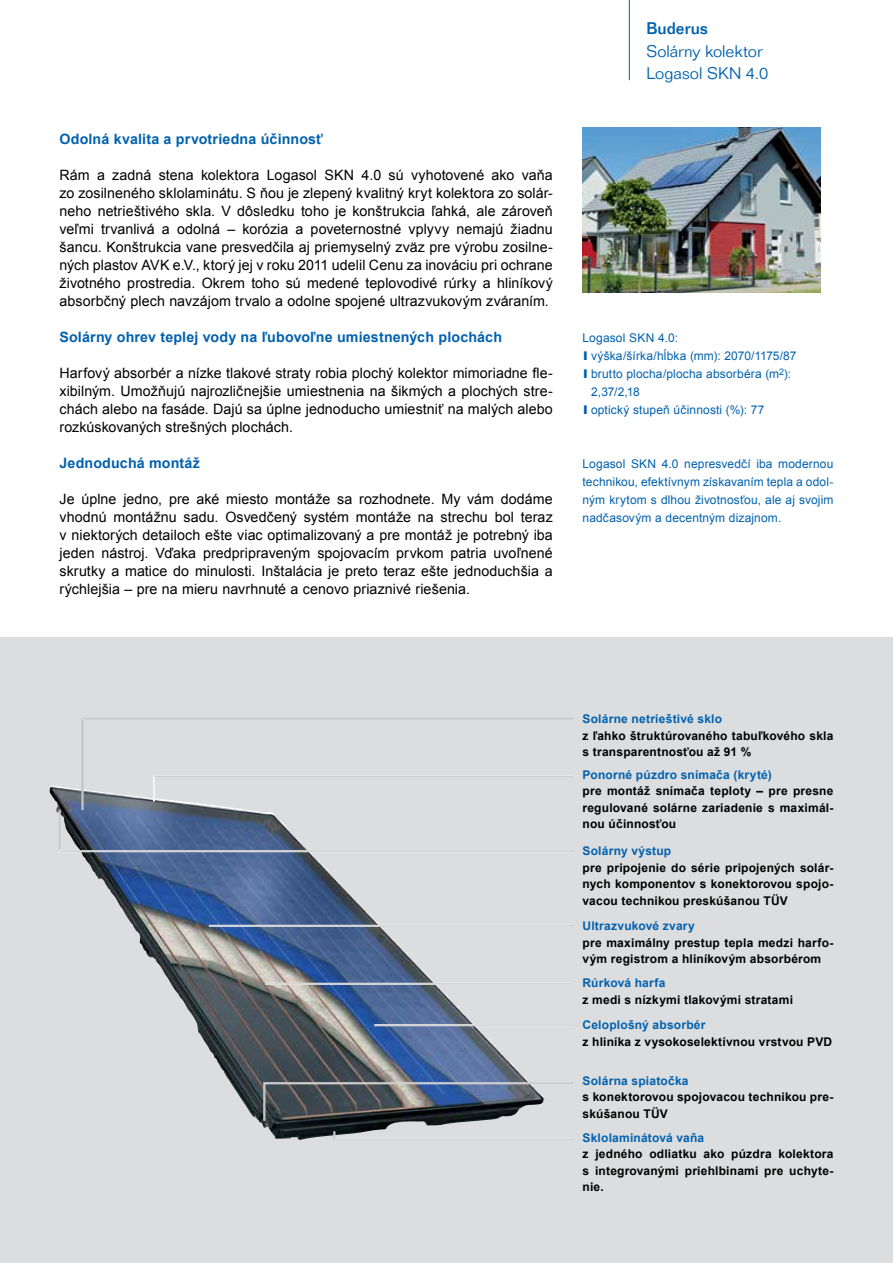
<style>
.page{position:relative;width:893px;height:1263px;background:#fff}
.page>*{position:absolute;margin:0;border:0;box-sizing:border-box;transform-origin:0 0}
.t1{font:300 16.5px/22.5px "Folio";color:#0061af}
.t2{font:500 16.5px "Folio";color:#0061af}
.t3{font:14.25px/18px "Arial";letter-spacing:.005em;color:#000;text-align:justify}
.t4{font:700 14.25px "Arial";letter-spacing:.01em;color:#0061af}
.t5{font:700 12px/16.5px "Arial";letter-spacing:.015em;color:#000}
.t6{font:12px/18px "Arial";letter-spacing:.01em;color:#0061af;text-align:justify}
.t7{font:700 12px "Arial";letter-spacing:.015em;color:#0061af}
.s1{font-family:"MS Gothic"}
</style>
<div class="page">
<div style="left:0;top:638px;width:893px;height:625px;background:#dcddde"></div>
<img style="left:49px;top:786px;width:479px;height:354px">
<svg style="left:58px;top:719px;width:515px;height:134px"></svg>
<hr style="left:209px;top:926px;width:364px;height:1px;background:#fff">
<hr style="left:209px;top:925px;width:364px;height:1px;background:#fff">
<hr style="left:265px;top:984px;width:308px;height:1px;background:#fff">
<hr style="left:265px;top:983px;width:308px;height:1px;background:#fff">
<hr style="left:374px;top:1025px;width:199px;height:1px;background:#fff">
<hr style="left:374px;top:1024px;width:199px;height:1px;background:#fff">
<img style="left:263px;top:1082px;width:310px;height:40px">
<svg style="left:333px;top:1130px;width:240px;height:10px"></svg>
<img style="left:583px;top:128px;width:238px;height:164px">
<hr style="left:629px;top:0;width:1px;height:80px;background:#0061af">
<p class="t4" style="left:60px;top:129px;width:265px">Odolná kvalita a prvotriedna účinnosť</p>
<p class="t3" style="left:60px;top:166px;width:495px">Rám a zadná stena kolektora Logasol SKN 4.0 sú vyhotovené ako vaňa zo zosilneného sklolaminátu. S ňou je zlepený kvalitný kryt kolektora zo solár&shy;neho netrieštivého skla. V dôsledku toho je konštrukcia ľahká, ale zároveň veľmi trvanlivá a odolná – korózia a poveternostné vplyvy nemajú žiadnu šancu. Konštrukcia vane presvedčila aj priemyselný zväz pre výrobu zosilne&shy;ných plastov AVK e.V., ktorý jej v roku 2011 udelil Cenu za inováciu pri ochrane životného prostredia. Okrem toho sú medené teplovodivé rúrky a hliníkový absorbčný plech navzájom trvalo a odolne spojené ultrazvukovým zváraním.</p>
<p class="t4" style="left:60px;top:327px;width:444px">Solárny ohrev teplej vody na ľubovoľne umiestnených plochách</p>
<p class="t3" style="left:60px;top:364px;width:495px">Harfový absorbér a nízke tlakové straty robia plochý kolektor mimoriadne fle&shy;xibilným. Umožňujú najrozličnejšie umiestnenia na šikmých a plochých stre&shy;chách alebo na fasáde. Dajú sa úplne jednoducho umiestniť na malých alebo rozkúskovaných strešných plochách.</p>
<p class="t4" style="left:60px;top:453px;width:142px">Jednoduchá montáž</p>
<p class="t3" style="left:60px;top:490px;width:495px">Je úplne jedno, pre aké miesto montáže sa rozhodnete. My vám dodáme vhodnú montážnu sadu. Osvedčený systém montáže na strechu bol teraz v niektorých detailoch ešte viac optimalizovaný a pre montáž je potrebný iba jeden nástroj. Vďaka predpripraveným spojovacím prvkom patria uvoľnené skrutky a matice do minulosti. Inštalácia je preto teraz ešte jednoduchšia a rýchlejšia – pre na mieru navrhnuté a cenovo priaznivé riešenia.</p>
<p class="t2" style="left:646px;top:18px;width:63px">Buderus</p>
<p class="t1" style="left:646px;top:40px;width:123px">Solárny kolektor<br>Logasol SKN 4.0</p>
<p class="t6" style="left:583px;top:329px;width:97px">Logasol SKN 4.0:</p>
<p class="t6" style="left:583px;top:347px;width:216px"><span class="s1">∎</span> výška/šírka/hĺbka (mm): 2070/1175/87</p>
<p class="t6" style="left:583px;top:365px;width:210px"><span class="s1">∎</span> brutto plocha/plocha absorbéra (m<sup>2</sup>):</p>
<p class="t6" style="left:591px;top:383px;width:50px">2,37/2,18</p>
<p class="t6" style="left:583px;top:401px;width:183px"><span class="s1">∎</span> optický stupeň účinnosti (%): 77</p>
<p class="t6" style="left:583px;top:455px;width:252px">Logasol SKN 4.0 nepresvedčí iba modernou technikou, efektívnym získavaním tepla a odol&shy;ným krytom s dlhou životnosťou, ale aj svojim nadčasovým a decentným dizajnom.</p>
<p class="t7" style="left:583px;top:711px;width:141px">Solárne netrieštivé sklo</p>
<p class="t5" style="left:583px;top:727px;width:252px">z ľahko štruktúrovaného tabuľkového skla s transparentnosťou až 91 %</p>
<p class="t7" style="left:583px;top:766px;width:191px">Ponorné púzdro snímača (kryté)</p>
<p class="t5" style="left:583px;top:783px;width:252px;text-align:justify">pre montáž snímača teploty – pre presne regulované solárne zariadenie s maximál&shy;nou účinnosťou</p>
<p class="t7" style="left:583px;top:843px;width:90px">Solárny výstup</p>
<p class="t5" style="left:583px;top:859px;width:252px;text-align:justify">pre pripojenie do série pripojených solár&shy;nych komponentov s konektorovou spojo&shy;vacou technikou preskúšanou TÜV</p>
<p class="t7" style="left:583px;top:918px;width:114px">Ultrazvukové zvary</p>
<p class="t5" style="left:583px;top:934px;width:252px">pre maximálny prestup tepla medzi harfo&shy;vým registrom a hliníkovým absorbérom</p>
<p class="t7" style="left:583px;top:975px;width:84px">Rúrková harfa</p>
<p class="t5" style="left:583px;top:991px;width:212px">z medi s nízkymi tlakovými stratami</p>
<p class="t7" style="left:583px;top:1017px;width:124px">Celoplošný absorbér</p>
<p class="t5" style="left:583px;top:1033px;width:251px">z hliníka z vysokoselektívnou vrstvou PVD</p>
<p class="t7" style="left:583px;top:1072px;width:107px">Solárna spiatočka</p>
<p class="t5" style="left:583px;top:1089px;width:252px">s konektorovou spojovacou technikou pre&shy;skúšanou TÜV</p>
<p class="t7" style="left:583px;top:1129px;width:123px">Sklolaminátová vaňa</p>
<p class="t5" style="left:583px;top:1146px;width:252px;text-align:justify">z jedného odliatku ako púzdra kolektora s integrovanými priehlbinami pre uchyte&shy;nie.</p>
</div>
